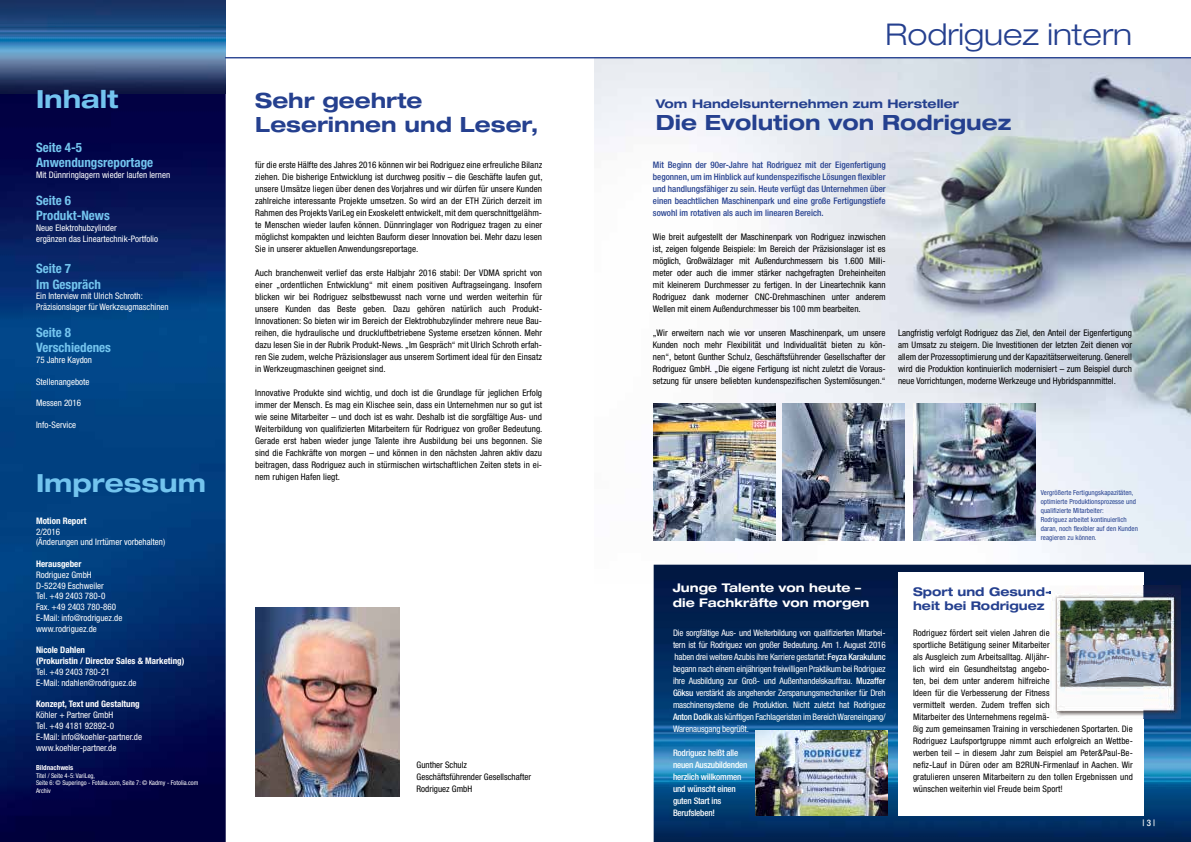
<style>
.page{position:relative;width:1191px;height:842px;background:#fff}
.page>*{position:absolute;margin:0;border:0;box-sizing:border-box;transform-origin:0 0}
.t1{font:300 expanded 30px "Helvetica Neue LT";color:#25408f}
.t2{font:700 expanded 25px "Helvetica Neue LT";color:#73c4ee}
.t3{font:700 expanded 21px/24px "Helvetica Neue LT";color:#25408f}
.t4{font:700 condensed 13px/15.6px "Helvetica Neue LT";color:#73c4ee}
.t5{font:700 expanded 12px/14.4px "Helvetica Neue LT";color:#25408f}
.t6{font:700 expanded 12px/14.4px "Helvetica Neue LT";color:#fff}
.t7{font:condensed 9.1px/12px "Helvetica Neue LT";color:#000;text-align:justify}
.t8{font:condensed 9px/10.8px "Helvetica Neue LT";color:#fff}
.t9{font:condensed 9px/12px "Helvetica Neue LT";letter-spacing:.01em;color:#000}
.t10{font:500 condensed 9px/12px "Helvetica Neue LT";color:#25408f;text-align:justify}
.t11{font:500 condensed 9px/12px "Helvetica Neue LT";letter-spacing:-.02em;color:#fff}
.t12{font:700 condensed 9px/10.8px "Helvetica Neue LT";color:#fff}
.t13{font:condensed 7px/9px "Helvetica Neue LT";letter-spacing:.01em;color:#25408f}
.t14{font:700 condensed 7px "Helvetica Neue LT";color:#fff}
.t15{font:condensed 6.5px/7.8px "Helvetica Neue LT";color:#fff}
.s1{font-weight:500}
</style>
<div class="page">
<img style="left:594px;top:58px;width:597px;height:507px">
<img style="left:255px;top:607px;width:145px;height:190px">
<img style="left:0;top:94px;width:226px;height:748px">
<img style="left:0;top:0;width:226px;height:94px">
<hr style="left:225px;top:57px;width:966px;height:1px;background:#25408f">
<img style="left:653px;top:565px;width:538px;height:277px">
<img style="left:782px;top:403px;width:122px;height:137px">
<img style="left:913px;top:404px;width:122px;height:136px">
<img style="left:653px;top:403px;width:122px;height:137px">
<div style="left:898px;top:573px;width:245px;height:243px;background:#fff"></div>
<img style="left:1049px;top:585px;width:131px;height:134px">
<svg style="left:1049px;top:629px;width:1px;height:21px"></svg>
<svg style="left:1049px;top:677px;width:1px;height:31px"></svg>
<img style="left:755px;top:730px;width:133px;height:86px">
<h2 class="t2" style="left:36px;top:83px;width:84px">Inhalt</h2>
<h3 class="t4" style="left:36px;top:139px;width:119px">Seite 4-5<br>Anwendungsreportage</h3>
<p class="t8" style="left:36px;top:170px;width:136px">Mit Dünnringlagern wieder laufen lernen</p>
<h3 class="t4" style="left:36px;top:192px;width:75px">Seite 6<br>Produkt-News</h3>
<p class="t8" style="left:36px;top:222px;width:124px">Neue Elektrohubzylinder<br>ergänzen das Lineartechnik-Portfolio</p>
<h3 class="t4" style="left:36px;top:260px;width:66px">Seite 7<br>Im Gespräch</h3>
<p class="t8" style="left:36px;top:291px;width:134px">Ein Interview mit Ulrich Schroth:<br>Präzisionslager für Werkzeugmaschinen</p>
<h3 class="t4" style="left:36px;top:324px;width:77px">Seite 8<br>Verschiedenes</h3>
<p class="t8" style="left:36px;top:354px;width:58px">75 Jahre Kaydon</p>
<p class="t8" style="left:36px;top:376px;width:55px">Stellenangebote</p>
<p class="t8" style="left:36px;top:398px;width:47px">Messen 2016</p>
<p class="t8" style="left:36px;top:419px;width:42px">Info-Service</p>
<h2 class="t2" style="left:36px;top:467px;width:171px">Impressum</h2>
<p class="t12" style="left:36px;top:515px;width:52px">Motion Report</p>
<p class="t8" style="left:36px;top:526px;width:131px">2/2016<br>(Änderungen und Irrtümer vorbehalten)</p>
<p class="t12" style="left:36px;top:558px;width:47px">Herausgeber</p>
<p class="t8" style="left:36px;top:569px;width:88px">Rodriguez GmbH<br>D-52249 Eschweiler<br>Tel. +49 2403 780-0<br>Fax. +49 2403 780-860<br>E-Mail: info@rodriguez.de www.rodriguez.de</p>
<p class="t12" style="left:36px;top:645px;width:150px">Nicole Dahlen<br>(Prokuristin / Director Sales &amp; Marketing)</p>
<p class="t8" style="left:36px;top:666px;width:102px">Tel. +49 2403 780-21<br>E-Mail: ndahlen@rodriguez.de</p>
<p class="t12" style="left:36px;top:699px;width:105px">Konzept, Text und Gestaltung</p>
<p class="t8" style="left:36px;top:709px;width:107px">Köhler + Partner GmbH<br>Tel. +49 4181 92892-0<br>E-Mail: info@koehler-partner.de www.koehler-partner.de</p>
<p class="t14" style="left:36px;top:763px;width:39px">Bildnachweis</p>
<p class="t15" style="left:36px;top:771px;width:164px">Titel / Seite 4-5: VariLeg,<br>Seite 6: © Superingo - Fotolia.com, Seite 7: © Kadmy - Fotolia.com<br>Archiv</p>
<h3 class="t3" style="left:255px;top:88px;width:285px">Sehr geehrte<br>Leserinnen und Leser,</h3>
<p class="t7" style="left:255px;top:159px;width:289px">für die erste Hälfte des Jahres 2016 können wir bei Rodriguez eine erfreuliche Bilanz ziehen. Die bisherige Entwicklung ist durchweg positiv – die Geschäfte laufen gut, unsere Umsätze liegen über denen des Vorjahres und wir dürfen für unsere Kunden zahlreiche interessante Projekte umsetzen. So wird an der ETH Zürich derzeit im Rahmen des Projekts VariLeg ein Exoskelett entwickelt, mit dem querschnittgelähm&shy;te Menschen wieder laufen können. Dünnringlager von Rodriguez tragen zu einer möglichst kompakten und leichten Bauform dieser Innovation bei. Mehr dazu lesen Sie in unserer aktuellen Anwendungsreportage.</p>
<p class="t7" style="left:255px;top:267px;width:288px">Auch branchenweit verlief das erste Halbjahr 2016 stabil: Der VDMA spricht von einer „ordentlichen Entwicklung“ mit einem positiven Auftragseingang. Insofern blicken wir bei Rodriguez selbstbewusst nach vorne und werden weiterhin für unsere Kunden das Beste geben. Dazu gehören natürlich auch Produkt-Innovationen: So bieten wir im Bereich der Elektrobhubzylinder mehrere neue Bau&shy;reihen, die hydraulische und druckluftbetriebene Systeme ersetzen können. Mehr dazu lesen Sie in der Rubrik Produkt-News. „Im Gespräch“ mit Ulrich Schroth erfah&shy;ren Sie zudem, welche Präzisionslager aus unserem Sortiment ideal für den Einsatz in Werkzeugmaschinen geeignet sind.</p>
<p class="t7" style="left:255px;top:387px;width:289px">Innovative Produkte sind wichtig, und doch ist die Grundlage für jeglichen Erfolg immer der Mensch. Es mag ein Klischee sein, dass ein Unternehmen nur so gut ist wie seine Mitarbeiter – und doch ist es wahr. Deshalb ist die sorgfältige Aus- und Weiterbildung von qualifizierten Mitarbeitern für Rodriguez von großer Bedeutung.<br>Gerade erst haben wieder junge Talente ihre Ausbildung bei uns begonnen. Sie sind die Fachkräfte von morgen – und können in den nächsten Jahren aktiv dazu beitragen, dass Rodriguez auch in stürmischen wirtschaftlichen Zeiten stets in ei&shy;nem ruhigen Hafen liegt.</p>
<p class="t9" style="left:416px;top:759px;width:116px">Gunther Schulz<br>Geschäftsführender Gesellschafter<br>Rodriguez GmbH</p>
<h1 class="t1" style="left:885px;top:16px;width:248px">Rodriguez intern</h1>
<h3 class="t5" style="left:656px;top:96px;width:305px">Vom Handelsunternehmen zum Hersteller</h3>
<h3 class="t3" style="left:656px;top:110px;width:357px">Die Evolution von Rodriguez</h3>
<p class="t10" style="left:653px;top:159px;width:234px">Mit Beginn der 90er-Jahre hat Rodriguez mit der Eigenfertigung begonnen, um im Hinblick auf kundenspezifische Lösungen flexibler und handlungsfähiger zu sein. Heute verfügt das Unternehmen über einen beachtlichen Maschinenpark und eine große Fertigungstiefe sowohl im rotativen als auch im linearen Bereich.</p>
<p class="t7" style="left:653px;top:231px;width:234px">Wie breit aufgestellt der Maschinenpark von Rodriguez inzwischen ist, zeigen folgende Beispiele: Im Bereich der Präzisionslager ist es möglich, Großwälzlager mit Außendurchmessern bis 1.600 Milli&shy;meter oder auch die immer stärker nachgefragten Dreheinheiten mit kleinerem Durchmesser zu fertigen. In der Lineartechnik kann Rodriguez dank moderner CNC-Drehmaschinen unter anderem Wellen mit einem Außendurchmesser bis 100 mm bearbeiten.</p>
<p class="t7" style="left:653px;top:327px;width:234px">„Wir erweitern nach wie vor unseren Maschinenpark, um unsere Kunden noch mehr Flexibilität und Individualität bieten zu kön&shy;nen“, betont Gunther Schulz, Geschäftsführender Gesellschafter der Rodriguez GmbH. „Die eigene Fertigung ist nicht zuletzt die Voraus&shy;setzung für unsere beliebten kundenspezifischen Systemlösungen.“</p>
<p class="t7" style="left:898px;top:327px;width:235px">Langfristig verfolgt Rodriguez das Ziel, den Anteil der Eigenfertigung am Umsatz zu steigern. Die Investitionen der letzten Zeit dienen vor allem der Prozessoptimierung und der Kapazitätserweiterung. Generell wird die Produktion kontinuierlich modernisiert – zum Beispiel durch neue Vorrichtungen, moderne Werkzeuge und Hybridspannmittel.</p>
<h3 class="t6" style="left:673px;top:581px;width:198px">Junge Talente von heute – die Fachkräfte von morgen</h3>
<p class="t8" style="left:673px;top:627px;width:214px;line-height:12px;text-align:justify">Die sorgfältige Aus- und Weiterbildung von qualifizierten Mitarbei&shy;tern ist für Rodriguez von großer Bedeutung. Am 1. August 2016 haben drei weitere Azubis ihre Karriere gestartet: <span class="s1">Feyza Karakulunc </span>begann nach einem einjährigen freiwilligen Praktikum bei Rodriguez ihre Ausbildung zur Groß- und Außenhandelskauffrau. <span class="s1">Muzaffer Göksu</span> verstärkt als angehender Zerspanungsmechaniker für Dreh maschinensysteme die Produktion. Nicht zuletzt hat Rodriguez <span class="s1">Anton Dodik</span> als künftigen Fachlageristen im Bereich Wareneingang/ Warenausgang begrüßt.</p>
<p class="t11" style="left:673px;top:747px;width:76px">Rodriguez heißt alle neuen Auszubildenden herzlich willkommen und wünscht einen guten Start ins<br>Berufsleben!</p>
<p class="t13" style="left:1040px;top:487px;width:99px">Vergrößerte Fertigungskapazitäten, optimierte Produktionsprozesse und qualifizierte Mitarbeiter:<br>Rodriguez arbeitet kontinuierlich daran, noch flexibler auf den Kunden reagieren zu können.</p>
<h3 class="t5" style="left:913px;top:584px;width:139px">Sport und Gesund&shy;heit bei Rodriguez</h3>
<p class="t9" style="left:913px;top:627px;width:221px">Rodriguez fördert seit vielen Jahren die<br>sportliche Betätigung seiner Mitarbeiter<br>als Ausgleich zum Arbeitsalltag. Alljähr-<br>lich wird ein Gesundheitstag angebo-<br>ten, bei dem unter anderem hilfreiche<br>Ideen für die Verbesserung der Fitness<br>vermittelt werden. Zudem treffen sich<br>Mitarbeiter des Unternehmens regelmä-<br>ßig zum gemeinsamen Training in verschiedenen Sportarten. Die Rodriguez Laufsportgruppe nimmt auch erfolgreich an Wettbe&shy;werben teil – in diesem Jahr zum Beispiel am Peter&amp;Paul-Be&shy;nefiz-Lauf in Düren oder am B2RUN-Firmenlauf in Aachen. Wir gratulieren unseren Mitarbeitern zu den tollen Ergebnissen und wünschen weiterhin viel Freude beim Sport!</p>
<p class="t11" style="left:1142px;top:817px;width:14px">| 3 |</p>
</div>
